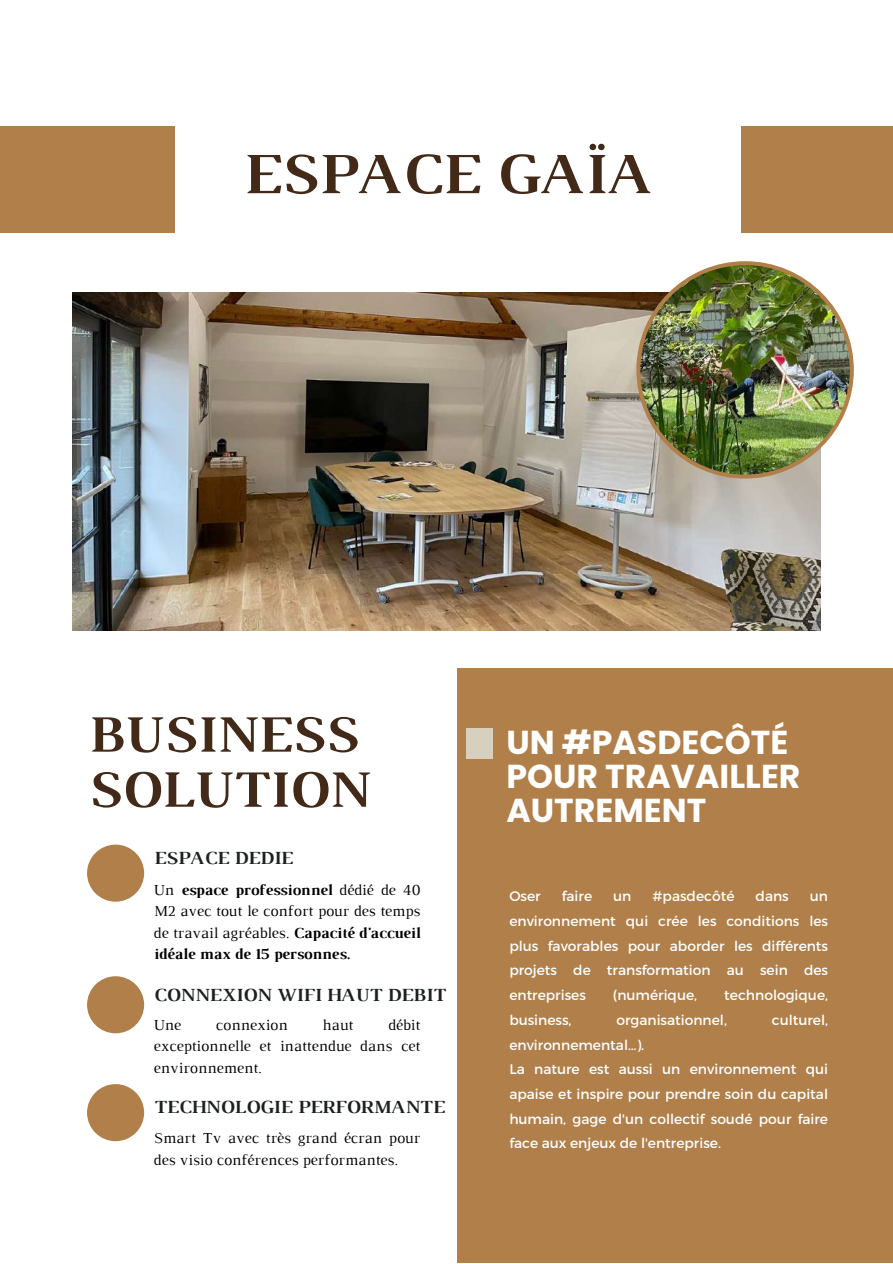
<style>
.page{position:relative;width:893px;height:1264px;background:#fff}
.page>*{position:absolute;margin:0;border:0;box-sizing:border-box;transform-origin:0 0}
.t1{font:700 59.7px "Luthier";color:#422918}
.t2{font:700 53.55px/55.1px "Luthier";color:#422918}
.t3{font:700 33.15px/33.8px "Poppins";color:#fff}
.t4{font:700 18.9px "Luthier";color:#1c2120}
.t5{font:15.6px/21.3px "Luthier";color:#000;text-align:justify}
.t6{font:13.8px/24.8px "Montserrat";color:#fff;text-align:justify}
.s1{font-weight:700}
</style>
<div class="page">
<div style="left:0;top:126px;width:174px;height:107px;background:#b17f49"></div>
<div style="left:741px;top:126px;width:151px;height:107px;background:#b17f49"></div>
<div style="left:87px;top:844px;width:57px;height:57px;background:#b17f49;border-radius:50%"></div>
<div style="left:87px;top:976px;width:57px;height:57px;background:#b17f49;border-radius:50%"></div>
<div style="left:87px;top:1084px;width:57px;height:57px;background:#b17f49;border-radius:50%"></div>
<img style="left:72px;top:292px;width:748px;height:339px">
<div style="left:457px;top:668px;width:435px;height:594px;background:#b17f49"></div>
<div style="left:466px;top:727px;width:27px;height:31px;background:#d7d0bf"></div>
<img style="left:636px;top:261px;width:217px;height:217px">
<h1 class="t1" style="left:241px;top:152px;width:411px">ESPACE GAÏA</h1>
<h2 class="t2" style="left:87px;top:710px;width:283px">BUSINESS<br>SOLUTION</h2>
<h3 class="t4" style="left:154px;top:850px;width:140px">ESPACE DEDIE</h3>
<p class="t5" style="left:154px;top:880px;width:268px">Un <span class="s1">espace professionnel</span> dédié de 40<br>M2 avec tout le confort pour des temps de travail agréables. <span class="s1">Capacité d'accueil idéale max de 15 personnes.</span></p>
<h3 class="t4" style="left:154px;top:987px;width:293px">CONNEXION WIFI HAUT DEBIT</h3>
<p class="t5" style="left:154px;top:1015px;width:268px;text-indent:234px">débit exceptionnelle et inattendue dans cet environnement.</p>
<p class="t5" style="left:154px;top:1015px;width:29px">Une</p>
<p class="t5" style="left:216px;top:1015px;width:73px">connexion</p>
<p class="t5" style="left:322px;top:1015px;width:32px">haut</p>
<h3 class="t4" style="left:154px;top:1099px;width:292px">TECHNOLOGIE PERFORMANTE</h3>
<p class="t5" style="left:154px;top:1128px;width:268px">Smart Tv avec très grand écran pour des visio conférences performantes.</p>
<h3 class="t3" style="left:506px;top:725px;width:295px">UN #PASDECÔTÉ<br>POUR TRAVAILLER<br>AUTREMENT</h3>
<p class="t6" style="left:509px;top:883px;width:33px">Oser</p>
<p class="t6" style="left:561px;top:883px;width:32px">faire</p>
<p class="t6" style="left:613px;top:883px;width:20px">un</p>
<p class="t6" style="left:652px;top:883px;width:83px">#pasdecôté</p>
<p class="t6" style="left:755px;top:883px;width:35px">dans</p>
<p class="t6" style="left:509px;top:883px;width:320px;text-indent:300px">un environnement qui crée les conditions les plus favorables pour aborder les différents projets de transformation au sein des entreprises</p>
<p class="t6" style="left:613px;top:982px;width:86px">(numérique,</p>
<p class="t6" style="left:724px;top:982px;width:105px">technologique,</p>
<p class="t6" style="left:509px;top:1006px;width:64px">business,</p>
<p class="t6" style="left:616px;top:1006px;width:112px">organisationnel,</p>
<p class="t6" style="left:771px;top:1006px;width:58px">culturel,</p>
<p class="t6" style="left:509px;top:1031px;width:320px;text-align:left">environnemental…).<br>La nature est aussi un environnement qui apaise et inspire pour prendre soin du capital humain, gage d'un collectif soudé pour faire face aux enjeux de l'entreprise.</p>
</div>
